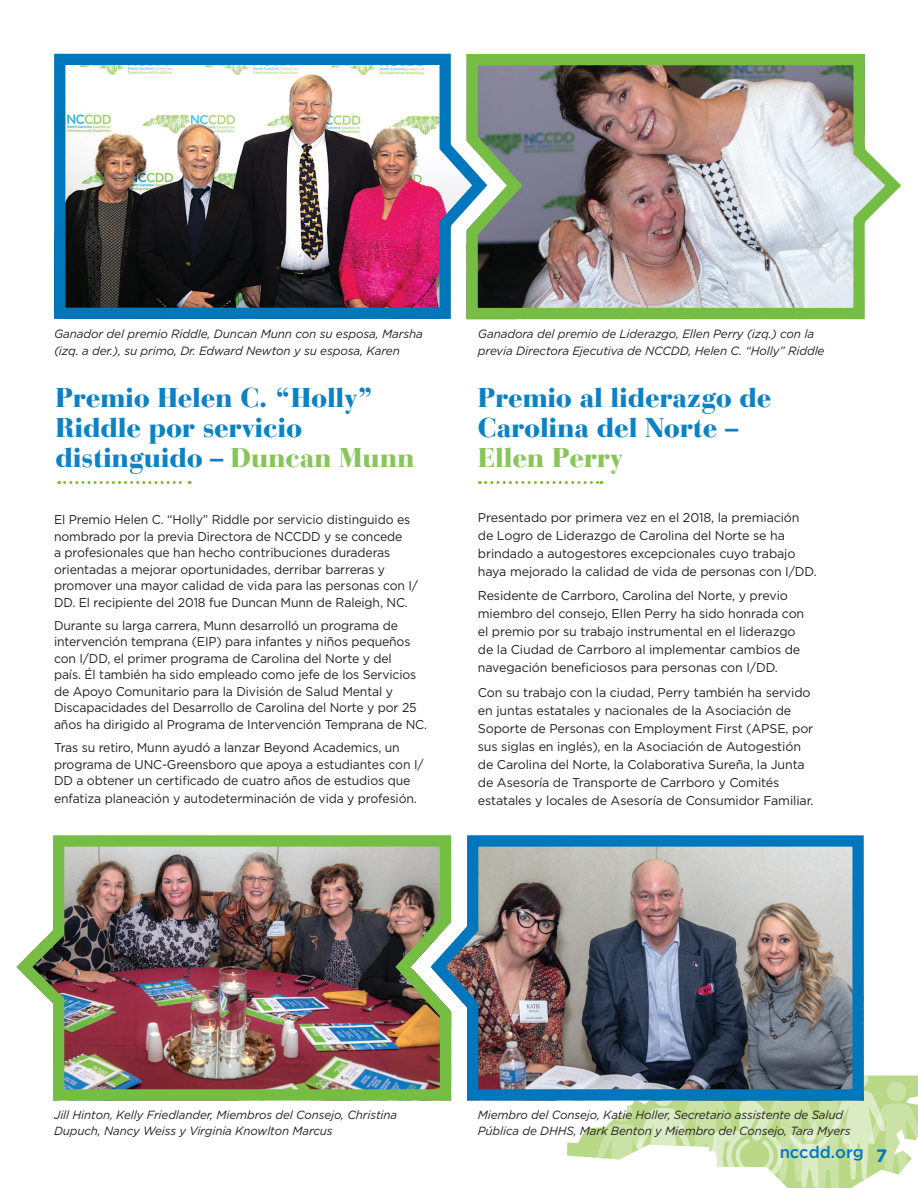
<style>
.page{position:relative;width:918px;height:1188px;background:#fff}
.page>*{position:absolute;margin:0;border:0;box-sizing:border-box;transform-origin:0 0}
.t1{font:900 27px/30px "Bauer Bodoni Std";letter-spacing:-.01em;color:#0c82c4}
.t2{font:700 18px "Gotham";color:#0077bd}
.text{font:500 16.5px "Gotham";color:#0076c8}
.t3{font:12.75px/16.5px "Gotham";letter-spacing:-.01em;color:#231f20;scale:.96 1}
.t4{font:12.75px/18px "Gotham";letter-spacing:-.01em;color:#231f20}
.t5{font:italic 12px/16.5px "Gotham";letter-spacing:-.01em;color:#231f20}
.t6{font:italic 11.85px/16.4px "Gotham";letter-spacing:-.01em;color:#231f20}
.s1{color:#88c55a}
</style>
<div class="page">
<svg style="left:59px;top:481px;width:131px;height:3px"></svg>
<svg style="left:567px;top:1076px;width:351px;height:112px"></svg>
<svg style="left:479px;top:481px;width:123px;height:3px"></svg>
<img style="left:54px;top:53px;width:407px;height:266px">
<img style="left:457px;top:835px;width:412px;height:271px">
<img style="left:461px;top:54px;width:441px;height:266px">
<img style="left:16px;top:835px;width:441px;height:266px">
<p class="t5" style="left:54px;top:326px;width:371px">Ganador del premio Riddle, Duncan Munn con su esposa, Marsha (izq. a der.), su primo, Dr. Edward Newton y su esposa, Karen</p>
<p class="t1" style="left:56px;top:383px;width:361px">Premio Helen C. “Holly”<br>Riddle por servicio distinguido – <span class="s1">Duncan Munn</span></p>
<p class="t3" style="left:54px;top:511px;width:381px">El Premio Helen C. “Holly” Riddle por servicio distinguido es nombrado por la previa Directora de NCCDD y se concede<br>a profesionales que han hecho contribuciones duraderas orientadas a mejorar oportunidades, derribar barreras y promover una mayor calidad de vida para las personas con I/ DD. El recipiente del 2018 fue Duncan Munn de Raleigh, NC.</p>
<p class="t3" style="left:54px;top:617px;width:390px">Durante su larga carrera, Munn desarrolló un programa de intervención temprana (EIP) para infantes y niños pequeños con I/DD, el primer programa de Carolina del Norte y del<br>país. Él también ha sido empleado como jefe de los Servicios de Apoyo Comunitario para la División de Salud Mental y Discapacidades del Desarrollo de Carolina del Norte y por 25 años ha dirigido al Programa de Intervención Temprana de NC.</p>
<p class="t3" style="left:54px;top:739px;width:387px">Tras su retiro, Munn ayudó a lanzar Beyond Academics, un programa de UNC-Greensboro que apoya a estudiantes con I/<br>DD a obtener un certificado de cuatro años de estudios que</p>
<p class="t3" style="left:54px;top:790px;width:380px">enfatiza planeación y autodeterminación de vida y profesión.</p>
<p class="t5" style="left:478px;top:326px;width:348px">Ganadora del premio de Liderazgo, Ellen Perry (izq.) con la previa Directora Ejecutiva de NCCDD, Helen C. “Holly” Riddle</p>
<p class="t1" style="left:478px;top:383px;width:295px">Premio al liderazgo de<br>Carolina del Norte –<br><span class="s1">Ellen Perry</span></p>
<p class="t4" style="left:478px;top:508px;width:340px">Presentado por primera vez en el 2018, la premiación de Logro de Liderazgo de Carolina del Norte se ha brindado a autogestores excepcionales cuyo trabajo haya mejorado la calidad de vida de personas con I/DD.</p>
<p class="t4" style="left:478px;top:587px;width:328px">Residente de Carrboro, Carolina del Norte, y previo miembro del consejo, Ellen Perry ha sido honrada con el premio por su trabajo instrumental en el liderazgo de la Ciudad de Carrboro al implementar cambios de navegación beneficiosos para personas con I/DD.</p>
<p class="t4" style="left:478px;top:683px;width:337px">Con su trabajo con la ciudad, Perry también ha servido en juntas estatales y nacionales de la Asociación de Soporte de Personas con Employment First (APSE, por sus siglas en inglés), en la Asociación de Autogestión de Carolina del Norte, la Colaborativa Sureña, la Junta de Asesoría de Transporte de Carrboro y Comités estatales y locales de Asesoría de Consumidor Familiar.</p>
<p class="t6" style="left:54px;top:1106px;width:345px">Jill Hinton, Kelly Friedlander, Miembros del Consejo, Christina<br>Dupuch, Nancy Weiss y Virginia Knowlton Marcus</p>
<p class="t6" style="left:478px;top:1106px;width:374px">Miembro del Consejo, Katie Holler, Secretario assistente de Salud<br>Pública de DHHS, Mark Benton y Miembro del Consejo, Tara Myers</p>
<p class="text" style="left:780px;top:1143px;width:86px">nccdd.org</p>
<p class="t2" style="left:876px;top:1144px;width:13px">7</p>
</div>
